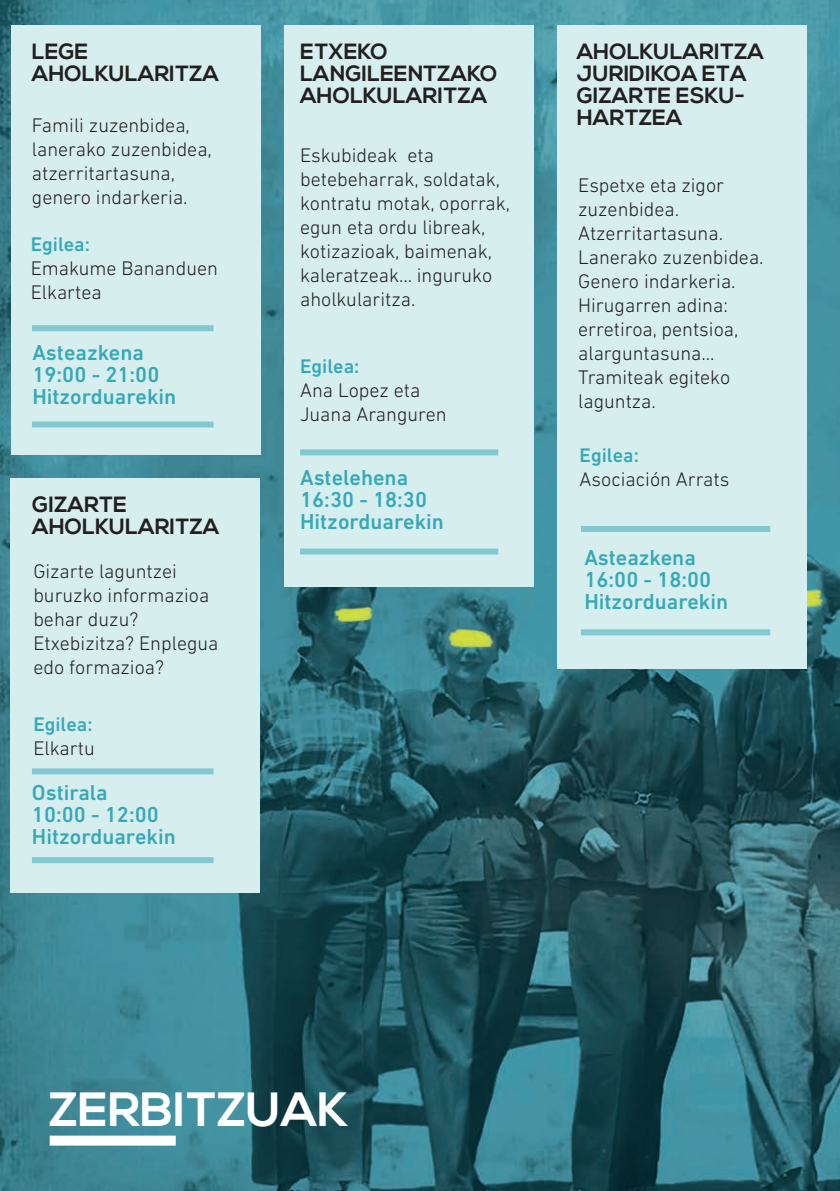
<style>
.page{position:relative;width:840px;height:1191px;background:#fff}
.page>*{position:absolute;margin:0;border:0;box-sizing:border-box;transform-origin:0 0}
.t1{font:700 48px "Nexa";color:#fff}
.t2{font:500 22px/22px "DIN Next LT Pro";color:#37a8b8}
.t3{font:700 22px/22px "Nexa";color:#231f20}
.t4{font:300 20px/24px "DIN Next LT Pro";color:#231f20}
.t5{font:500 20px "DIN Next LT Pro";color:#37a8b8}
</style>
<div class="page">
<img style="left:0;top:0;width:839px;height:1191px">
<div style="left:50px;top:1135px;width:126px;height:10px;background:#fff"></div>
<div style="left:11px;top:26px;width:249px;height:429px;background:#d6eeed"></div>
<div style="left:10px;top:478px;width:249px;height:414px;background:#d6eeed"></div>
<div style="left:284px;top:26px;width:249px;height:561px;background:#d6eeed"></div>
<div style="left:556px;top:26px;width:250px;height:643px;background:#d6eeed"></div>
<div style="left:32px;top:325px;width:181px;height:6px;background:#81c8d0"></div>
<div style="left:32px;top:768px;width:181px;height:6px;background:#81c8d0"></div>
<div style="left:32px;top:421px;width:181px;height:6px;background:#81c8d0"></div>
<div style="left:32px;top:857px;width:181px;height:6px;background:#81c8d0"></div>
<div style="left:300px;top:449px;width:198px;height:6px;background:#81c8d0"></div>
<div style="left:300px;top:548px;width:198px;height:6px;background:#81c8d0"></div>
<div style="left:580px;top:526px;width:189px;height:6px;background:#81c8d0"></div>
<div style="left:580px;top:629px;width:189px;height:6px;background:#81c8d0"></div>
<p class="t3" style="left:32px;top:41px;width:188px">LEGE<br>AHOLKULARITZA</p>
<p class="t4" style="left:32px;top:113px;width:181px">Famili zuzenbidea, lanerako zuzenbidea, atzerritartasuna, genero indarkeria.</p>
<p class="t5" style="left:31px;top:233px;width:61px">Egilea:</p>
<p class="t4" style="left:31px;top:256px;width:189px">Emakume Bananduen<br>Elkartea</p>
<p class="t2" style="left:32px;top:341px;width:145px">Asteazkena<br>19:00 - 21:00<br>Hitzorduarekin</p>
<p class="t3" style="left:32px;top:494px;width:188px">GIZARTE<br>AHOLKULARITZA</p>
<p class="t4" style="left:33px;top:559px;width:186px">Gizarte laguntzei buruzko informazioa behar duzu?<br>Etxebizitza? Enplegua edo formazioa?</p>
<p class="t5" style="left:33px;top:712px;width:61px">Egilea:</p>
<p class="t4" style="left:33px;top:736px;width:63px">Elkartu</p>
<p class="t2" style="left:32px;top:781px;width:145px">Ostirala<br>10:00 - 12:00<br>Hitzorduarekin</p>
<p class="t3" style="left:300px;top:41px;width:199px">ETXEKO<br>LANGILEENTZAKO<br>AHOLKULARITZA</p>
<p class="t4" style="left:300px;top:143px;width:211px">Eskubideak eta betebeharrak, soldatak, kontratu motak, oporrak, egun eta ordu libreak, kotizazioak, baimenak, kaleratzeak... inguruko aholkularitza.</p>
<p class="t5" style="left:300px;top:354px;width:61px">Egilea:</p>
<p class="t4" style="left:300px;top:377px;width:148px">Ana Lopez eta<br>Juana Aranguren</p>
<p class="t2" style="left:300px;top:466px;width:145px">Astelehena<br>16:30 - 18:30<br>Hitzorduarekin</p>
<p class="t3" style="left:576px;top:41px;width:188px">AHOLKULARITZA<br>JURIDIKOA ETA<br>GIZARTE ESKU-<br>HARTZEA</p>
<p class="t4" style="left:578px;top:172px;width:187px">Espetxe eta zigor zuzenbidea.<br>Atzerritartasuna.<br>Lanerako zuzenbidea.<br>Genero indarkeria.<br>Hirugarren adina: erretiroa, pentsioa, alarguntasuna...<br>Tramiteak egiteko laguntza.</p>
<p class="t5" style="left:579px;top:443px;width:61px">Egilea:</p>
<p class="t4" style="left:579px;top:467px;width:151px">Asociación Arrats</p>
<p class="t2" style="left:584px;top:546px;width:145px">Asteazkena<br>16:00 - 18:00<br>Hitzorduarekin</p>
<h1 class="t1" style="left:50px;top:1082px;width:300px">ZERBITZUAK</h1>
</div>
